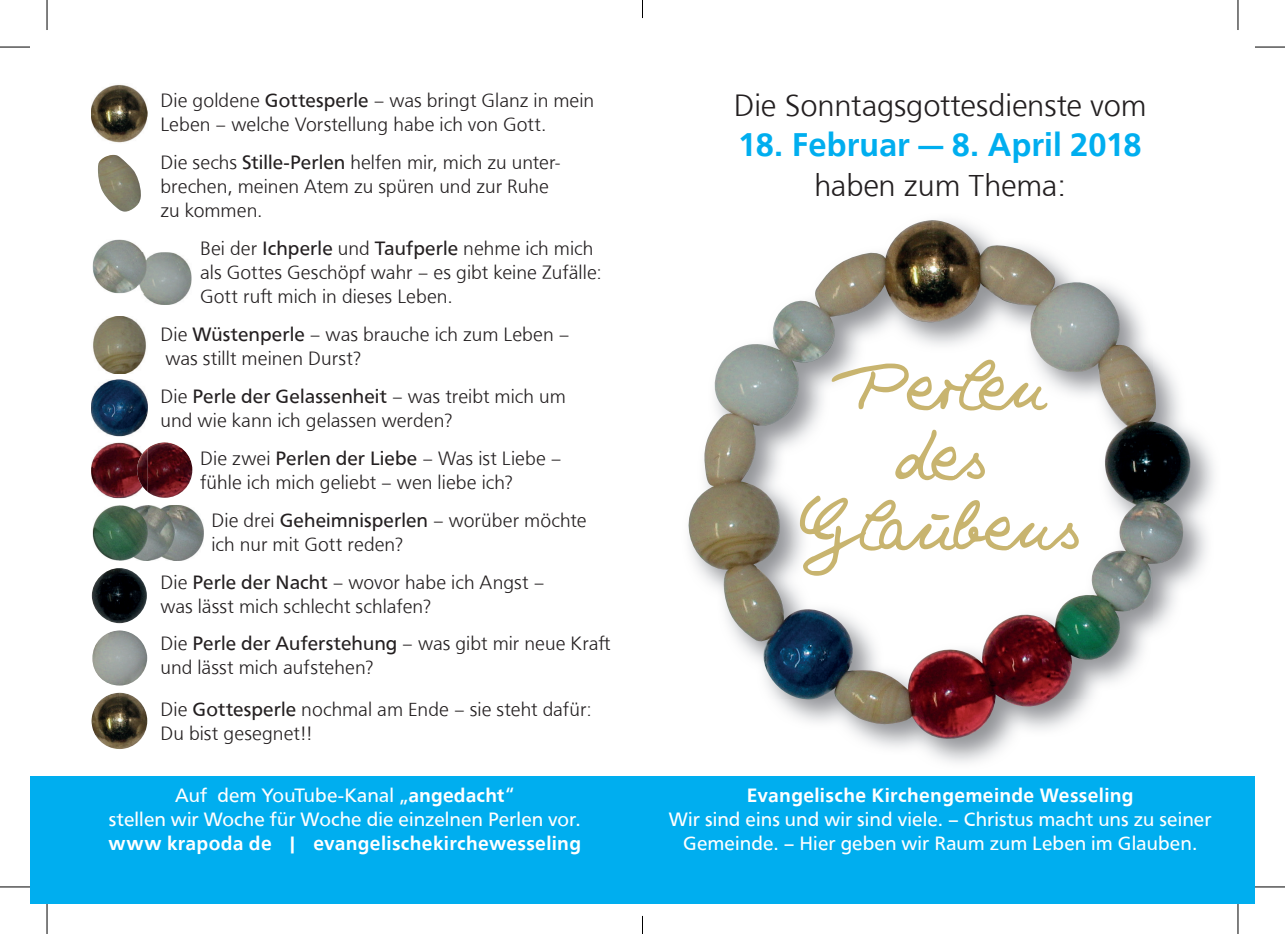
<style>
.page{position:relative;width:1285px;height:934px;background:#fff}
.page>*{position:absolute;margin:0;border:0;box-sizing:border-box;transform-origin:0 0}
.t1{font:72px/70px "Salew Handwriting";color:#c8b46f;text-align:center}
.t2{font:500 34px "Front Page Pro";color:#00aeef}
.t3{font:300 32px "Front Page Pro";letter-spacing:-.005em;color:#231f20}
.t4{font:300 20px/24px "Front Page Pro";color:#231f20}
.t5{font:20px/24px "Front Page Pro";letter-spacing:.005em;color:#fff;text-align:center}
.t6{font:500 20px "Front Page Pro";letter-spacing:.02em;color:#fff}
.s1{font-weight:400}
.s2{font-weight:500}
</style>
<div class="page">
<img style="left:91px;top:84px;width:57px;height:59px">
<img style="left:91px;top:442px;width:74px;height:56px">
<img style="left:137px;top:448px;width:11px;height:43px">
<img style="left:98px;top:155px;width:43px;height:56px">
<img style="left:176px;top:505px;width:28px;height:55px">
<img style="left:143px;top:252px;width:49px;height:53px">
<img style="left:92px;top:568px;width:55px;height:55px;border-radius:28px">
<img style="left:93px;top:316px;width:53px;height:57px">
<img style="left:92px;top:630px;width:55px;height:55px;border-radius:27px">
<img style="left:91px;top:379px;width:57px;height:57px">
<img style="left:91px;top:692px;width:56px;height:56px;border-radius:28px">
<img style="left:685px;top:220px;width:507px;height:521px">
<div style="left:642px;top:776px;width:613px;height:127px;background:#00aeef"></div>
<div style="left:30px;top:776px;width:612px;height:127px;background:#00aeef"></div>
<img style="left:92px;top:239px;width:50px;height:54px">
<img style="left:138px;top:252px;width:8px;height:41px">
<img style="left:92px;top:505px;width:84px;height:55px">
<hr style="left:0;top:47px;width:30px;height:1px;background:#000">
<hr style="left:1255px;top:47px;width:30px;height:1px;background:#000">
<hr style="left:0;top:886px;width:30px;height:1px;background:#000">
<hr style="left:1255px;top:886px;width:30px;height:1px;background:#000">
<hr style="left:47px;top:0;width:1px;height:30px;background:#000">
<hr style="left:47px;top:903px;width:1px;height:30px;background:#000">
<hr style="left:1237px;top:0;width:1px;height:30px;background:#000">
<hr style="left:1237px;top:903px;width:1px;height:30px;background:#000">
<svg style="left:642px;top:0;width:1px;height:18px"></svg>
<svg style="left:642px;top:915px;width:1px;height:18px"></svg>
<p class="t4" style="left:160px;top:87px;width:435px">Die goldene <span class="s1">Gottesperle</span> – was bringt Glanz in mein<br>Leben – welche Vorstellung habe ich von Gott.</p>
<p class="t4" style="left:160px;top:149px;width:401px">Die sechs <span class="s1">Stille-Perlen</span> helfen mir, mich zu unter&shy;brechen, meinen Atem zu spüren und zur Ruhe zu kommen.</p>
<p class="t4" style="left:200px;top:234px;width:403px">Bei der <span class="s1">Ichperle</span> und <span class="s1">Taufperle</span> nehme ich mich als Gottes Geschöpf wahr – es gibt keine Zufälle:<br>Gott ruft mich in dieses Leben.</p>
<p class="t4" style="left:160px;top:320px;width:410px">Die <span class="s1">Wüstenperle</span> – was brauche ich zum Leben – was stillt meinen Durst?</p>
<p class="t4" style="left:160px;top:382px;width:407px">Die <span class="s1">Perle der Gelassenheit</span> – was treibt mich um und wie kann ich gelassen werden?</p>
<p class="t4" style="left:200px;top:444px;width:363px">Die zwei <span class="s1">Perlen der Liebe</span> – Was ist Liebe – fühle ich mich geliebt – wen liebe ich?</p>
<p class="t4" style="left:211px;top:506px;width:377px">Die drei <span class="s1">Geheimnisperlen</span> – worüber möchte ich nur mit Gott reden?</p>
<p class="t4" style="left:160px;top:568px;width:385px">Die <span class="s1">Perle der Nacht</span> – wovor habe ich Angst – was lässt mich schlecht schlafen?</p>
<p class="t4" style="left:160px;top:630px;width:452px">Die <span class="s1">Perle der Auferstehung</span> – was gibt mir neue Kraft und lässt mich aufstehen?</p>
<p class="t4" style="left:160px;top:695px;width:433px">Die <span class="s1">Gottesperle</span> nochmal am Ende – sie steht dafür:<br>Du bist gesegnet!!</p>
<p class="t5" style="left:109px;top:781px;width:473px">Auf dem YouTube-Kanal „<span class="s2">angedacht</span>“<br>stellen wir Woche für Woche die einzelnen Perlen vor.</p>
<p class="t6" style="left:109px;top:828px;width:165px">www krapoda de</p>
<p class="t6" style="left:313px;top:828px;width:269px">evangelischekirchewesseling</p>
<h3 class="t3" style="left:734px;top:82px;width:414px">Die Sonntagsgottesdienste vom</h3>
<h2 class="t2" style="left:738px;top:119px;width:405px">18. Februar — 8. April 2018</h2>
<h3 class="t3" style="left:814px;top:162px;width:253px">haben zum Thema:</h3>
<h1 class="t1" style="left:800px;top:349px;width:281px">Perlen des<br>Glaubens</h1>
<p class="t6" style="left:747px;top:780px;width:388px">Evangelische Kirchengemeinde Wesseling</p>
<p class="t5" style="left:669px;top:805px;width:544px">Wir sind eins und wir sind viele. – Christus macht uns zu seiner<br>Gemeinde. – Hier geben wir Raum zum Leben im Glauben.</p>
</div>
